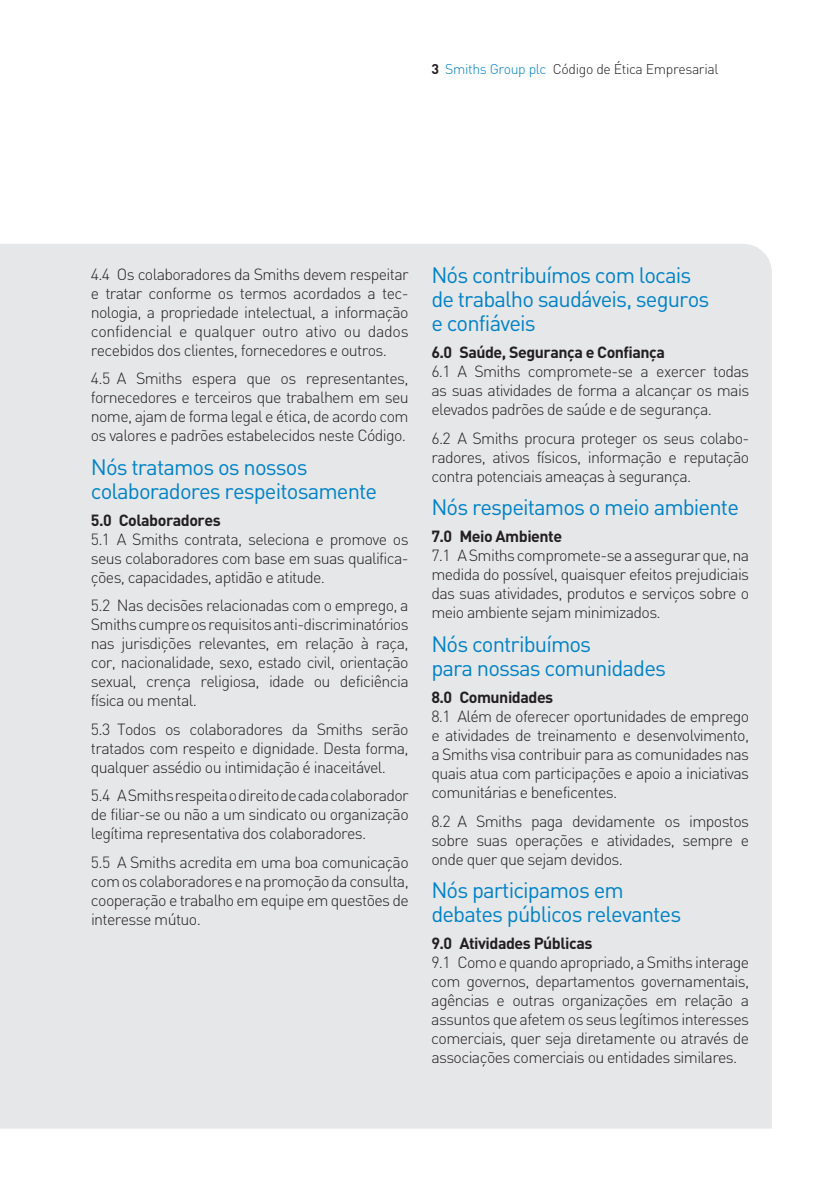
<style>
.page{position:relative;width:840px;height:1191px;background:#fff}
.page>*{position:absolute;margin:0;border:0;box-sizing:border-box;transform-origin:0 0}
.t1{font:22px/24px "DIN";letter-spacing:-.04em;color:#0082c8}
.t2{font:300 16px/19px "DIN";letter-spacing:-.04em;color:#231f20;text-align:justify}
.t3{font:700 16px "DIN";letter-spacing:-.03em;color:#231f20}
.t4{font:300 14px "DIN";letter-spacing:-.025em;color:#231f20}
.s1{font-weight:700}
.s2{color:#0082c8}
</style>
<div class="page">
<div style="left:0;top:244px;width:771px;height:884px;background:#e6e7e9"></div>
<p class="t4" style="left:431px;top:60px;width:288px"><span class="s1">3</span> <span class="s2">Smiths Group plc</span> Código de Ética Empresarial</p>
<p class="t2" style="left:91px;top:264px;width:319px">4.4 Os colaboradores da Smiths devem respeitar e tratar conforme os termos acordados a tec&shy;nologia, a propriedade intelectual, a informação confidencial e qualquer outro ativo ou dados recebidos dos clientes, fornecedores e outros.</p>
<p class="t2" style="left:91px;top:369px;width:319px">4.5 A Smiths espera que os representantes, fornecedores e terceiros que trabalhem em seu nome, ajam de forma legal e ética, de acordo com os valores e padrões estabelecidos neste Código.</p>
<h1 class="t1" style="left:91px;top:454px;width:288px">Nós tratamos os nossos colaboradores respeitosamente</h1>
<p class="t3" style="left:91px;top:509px;width:131px">5.0 Colaboradores</p>
<p class="t2" style="left:91px;top:529px;width:319px">5.1 A Smiths contrata, seleciona e promove os seus colaboradores com base em suas qualifica&shy;ções, capacidades, aptidão e atitude.</p>
<p class="t2" style="left:91px;top:596px;width:319px">5.2 Nas decisões relacionadas com o emprego, a Smithscumpreosrequisitosanti-discriminatórios nas jurisdições relevantes, em relação à raça, cor, nacionalidade, sexo, estado civil, orientação sexual, crença religiosa, idade ou deficiência física ou mental.</p>
<p class="t2" style="left:91px;top:719px;width:319px">5.3 Todos os colaboradores da Smiths serão tratados com respeito e dignidade. Desta forma, qualquer assédio ou intimidação é inaceitável.</p>
<p class="t2" style="left:91px;top:785px;width:319px">5.4 ASmithsrespeitaodireitodecadacolaborador de filiar-se ou não a um sindicato ou organização legítima representativa dos colaboradores.</p>
<p class="t2" style="left:91px;top:852px;width:319px">5.5 A Smiths acredita em uma boa comunicação comoscolaboradoresenapromoçãodaconsulta, cooperação e trabalho em equipe em questões de interesse mútuo.</p>
<h1 class="t1" style="left:431px;top:263px;width:279px">Nós contribuímos com locais de trabalho saudáveis, seguros e confiáveis</h1>
<p class="t3" style="left:431px;top:342px;width:235px">6.0 Saúde, Segurança e Confiança</p>
<p class="t2" style="left:431px;top:362px;width:319px">6.1 A Smiths compromete-se a exercer todas as suas atividades de forma a alcançar os mais elevados padrões de saúde e de segurança.</p>
<p class="t2" style="left:431px;top:428px;width:319px">6.2 A Smiths procura proteger os seus colabo&shy;radores, ativos físicos, informação e reputação contra potenciais ameaças à segurança.</p>
<h1 class="t1" style="left:431px;top:495px;width:309px">Nós respeitamos o meio ambiente</h1>
<p class="t3" style="left:431px;top:526px;width:132px">7.0 Meio Ambiente</p>
<p class="t2" style="left:431px;top:546px;width:319px">7.1 ASmithscompromete-seaassegurarque,na medida do possível, quaisquer efeitos prejudiciais das suas atividades, produtos e serviços sobre o meio ambiente sejam minimizados.</p>
<h1 class="t1" style="left:431px;top:631px;width:236px">Nós contribuímos<br>para nossas comunidades</h1>
<p class="t3" style="left:431px;top:687px;width:123px">8.0 Comunidades</p>
<p class="t2" style="left:431px;top:706px;width:319px">8.1 Além de oferecer oportunidades de emprego e atividades de treinamento e desenvolvimento, a Smiths visa contribuir para as comunidades nas quais atua com participações e apoio a iniciativas comunitárias e beneficentes.</p>
<p class="t2" style="left:431px;top:811px;width:319px">8.2 A Smiths paga devidamente os impostos sobre suas operações e atividades, sempre e onde quer que sejam devidos.</p>
<h1 class="t1" style="left:431px;top:877px;width:251px">Nós participamos em debates públicos relevantes</h1>
<p class="t3" style="left:431px;top:933px;width:162px">9.0 Atividades Públicas</p>
<p class="t2" style="left:431px;top:952px;width:319px">9.1 Como e quando apropriado, a Smiths interage com governos, departamentos governamentais, agências e outras organizações em relação a assuntos que afetem os seus legítimos interesses comerciais, quer seja diretamente ou através de associações comerciais ou entidades similares.</p>
</div>
